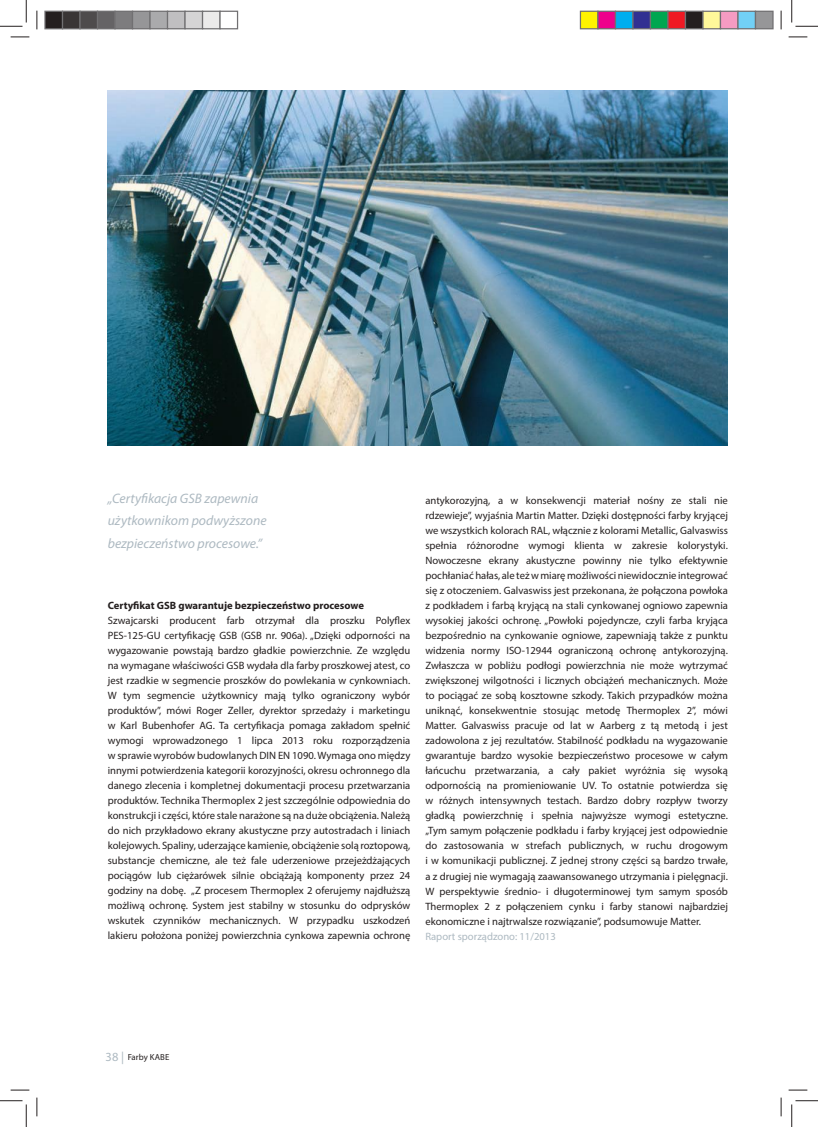
<style>
.page{position:relative;width:818px;height:1127px;background:#fff}
.page>*{position:absolute;margin:0;border:0;box-sizing:border-box;transform-origin:0 0}
.t1{font:italic 13.75px/22.5px "Myriad Pro";color:#adb9c1}
.t2{font:10.62px/15px "Myriad Pro";color:#241f1f;text-align:justify}
.t3{font:700 10.62px "Myriad Pro";color:#241f1f}
.t4{font:10.62px "Myriad Pro";color:#adb9c1}
.t5{font:8.75px "Myriad Pro";letter-spacing:.005em;color:#241f1f}
.s1{font-size:12.5px;color:#adb9c1}
</style>
<div class="page">
<img style="left:108px;top:90px;width:620px;height:355px">
<svg style="left:11px;top:36px;width:18px;height:2px"></svg>
<svg style="left:788px;top:36px;width:19px;height:2px"></svg>
<svg style="left:11px;top:1089px;width:18px;height:1px"></svg>
<svg style="left:788px;top:1089px;width:19px;height:1px"></svg>
<svg style="left:36px;top:11px;width:2px;height:18px"></svg>
<svg style="left:36px;top:1097px;width:2px;height:18px"></svg>
<svg style="left:780px;top:11px;width:2px;height:18px"></svg>
<svg style="left:780px;top:1097px;width:2px;height:18px"></svg>
<svg style="left:0;top:0;width:27px;height:27px"></svg>
<svg style="left:0;top:1100px;width:27px;height:26px"></svg>
<svg style="left:791px;top:0;width:27px;height:27px"></svg>
<svg style="left:791px;top:1100px;width:27px;height:26px"></svg>
<div style="left:45px;top:11px;width:18px;height:18px;background:#241f1f"></div>
<div style="left:44px;top:11px;width:19px;height:18px;border:1px solid #717072"></div>
<div style="left:63px;top:11px;width:17px;height:18px;background:#393535"></div>
<div style="left:62px;top:11px;width:19px;height:18px;border:1px solid #717072"></div>
<div style="left:80px;top:11px;width:18px;height:18px;background:#4e4b4c"></div>
<div style="left:79px;top:11px;width:19px;height:18px;border:1px solid #717072"></div>
<div style="left:98px;top:11px;width:17px;height:18px;background:#656365"></div>
<div style="left:97px;top:11px;width:19px;height:18px;border:1px solid #717072"></div>
<div style="left:115px;top:11px;width:18px;height:18px;background:#7d7c7e"></div>
<div style="left:114px;top:11px;width:19px;height:18px;border:1px solid #717072"></div>
<div style="left:133px;top:11px;width:17px;height:18px;background:#969698"></div>
<div style="left:132px;top:11px;width:19px;height:18px;border:1px solid #717072"></div>
<div style="left:150px;top:11px;width:18px;height:18px;background:#aaaaac"></div>
<div style="left:149px;top:11px;width:19px;height:18px;border:1px solid #717072"></div>
<div style="left:168px;top:11px;width:17px;height:18px;background:#c0bfc1"></div>
<div style="left:167px;top:11px;width:19px;height:18px;border:1px solid #717072"></div>
<div style="left:185px;top:11px;width:18px;height:18px;background:#d5d4d5"></div>
<div style="left:184px;top:11px;width:19px;height:18px;border:1px solid #717072"></div>
<div style="left:203px;top:11px;width:17px;height:18px;background:#ebeaea"></div>
<div style="left:202px;top:11px;width:19px;height:18px;border:1px solid #717072"></div>
<div style="left:219px;top:11px;width:19px;height:18px;border:1px solid #717072"></div>
<div style="left:580px;top:11px;width:18px;height:18px;background:#fff300"></div>
<div style="left:580px;top:11px;width:18px;height:18px;border:1px solid #717072"></div>
<div style="left:598px;top:11px;width:17px;height:18px;background:#ee008c"></div>
<div style="left:597px;top:11px;width:19px;height:18px;border:1px solid #717072"></div>
<div style="left:615px;top:11px;width:18px;height:18px;background:#00aeef"></div>
<div style="left:615px;top:11px;width:18px;height:18px;border:1px solid #717072"></div>
<div style="left:633px;top:11px;width:17px;height:18px;background:#313092"></div>
<div style="left:632px;top:11px;width:19px;height:18px;border:1px solid #717072"></div>
<div style="left:650px;top:11px;width:18px;height:18px;background:#00a650"></div>
<div style="left:650px;top:11px;width:18px;height:18px;border:1px solid #717072"></div>
<div style="left:668px;top:11px;width:17px;height:18px;background:#ef1923"></div>
<div style="left:667px;top:11px;width:19px;height:18px;border:1px solid #717072"></div>
<div style="left:685px;top:11px;width:18px;height:18px;background:#241f1f"></div>
<div style="left:685px;top:11px;width:18px;height:18px;border:1px solid #717072"></div>
<div style="left:703px;top:11px;width:17px;height:18px;background:#fff89a"></div>
<div style="left:702px;top:11px;width:19px;height:18px;border:1px solid #717072"></div>
<div style="left:720px;top:11px;width:18px;height:18px;background:#f69bc2"></div>
<div style="left:720px;top:11px;width:18px;height:18px;border:1px solid #717072"></div>
<div style="left:738px;top:11px;width:17px;height:18px;background:#72d0f6"></div>
<div style="left:737px;top:11px;width:19px;height:18px;border:1px solid #717072"></div>
<div style="left:755px;top:11px;width:18px;height:18px;background:#969698"></div>
<div style="left:755px;top:11px;width:18px;height:18px;border:1px solid #717072"></div>
<p class="t1" style="left:108px;top:486px;width:160px">„Certyfikacja GSB zapewnia użytkownikom podwyższone bezpieczeństwo procesowe.”</p>
<p class="t3" style="left:108px;top:598px;width:258px">Certyfikat GSB gwarantuje bezpieczeństwo procesowe</p>
<p class="t2" style="left:108px;top:612px;width:304px">Szwajcarski producent farb otrzymał dla proszku Polyflex PES-125-GU certyfikację GSB (GSB nr. 906a). „Dzięki odporności na wygazowanie powstają bardzo gładkie powierzchnie. Ze względu na wymagane właściwości GSB wydała dla farby proszkowej atest, co jest rzadkie w segmencie proszków do powlekania w cynkowniach.<br>W tym segmencie użytkownicy mają tylko ograniczony wybór produktów”, mówi Roger Zeller, dyrektor sprzedaży i marketingu w Karl Bubenhofer AG. Ta certyfikacja pomaga zakładom spełnić wymogi wprowadzonego 1 lipca 2013 roku rozporządzenia w sprawie wyrobów budowlanych DIN EN 1090. Wymaga ono między innymi potwierdzenia kategorii korozyjności, okresu ochronnego dla danego zlecenia i kompletnej dokumentacji procesu przetwarzania produktów. Technika Thermoplex 2 jest szczególnie odpowiednia do konstrukcji i części, które stale narażone są na duże obciążenia. Należą do nich przykładowo ekrany akustyczne przy autostradach i liniach kolejowych. Spaliny, uderzające kamienie, obciążenie solą roztopową, substancje chemiczne, ale też fale uderzeniowe przejeżdżających pociągów lub ciężarówek silnie obciążają komponenty przez 24 godziny na dobę. „Z procesem Thermoplex 2 oferujemy najdłuższą możliwą ochronę. System jest stabilny w stosunku do odprysków wskutek czynników mechanicznych. W przypadku uszkodzeń lakieru położona poniżej powierzchnia cynkowa zapewnia ochronę</p>
<p class="t2" style="left:425px;top:493px;width:304px">antykorozyjną, a w konsekwencji materiał nośny ze stali nie rdzewieje”, wyjaśnia Martin Matter. Dzięki dostępności farby kryjącej we wszystkich kolorach RAL, włącznie z kolorami Metallic, Galvaswiss spełnia różnorodne wymogi klienta w zakresie kolorystyki.<br>Nowoczesne ekrany akustyczne powinny nie tylko efektywnie pochłaniać hałas, ale też w miarę możliwości niewidocznie integrować się z otoczeniem. Galvaswiss jest przekonana, że połączona powłoka z podkładem i farbą kryjącą na stali cynkowanej ogniowo zapewnia wysokiej jakości ochronę. „Powłoki pojedyncze, czyli farba kryjąca bezpośrednio na cynkowanie ogniowe, zapewniają także z punktu widzenia normy ISO-12944 ograniczoną ochronę antykorozyjną.<br>Zwłaszcza w pobliżu podłogi powierzchnia nie może wytrzymać zwiększonej wilgotności i licznych obciążeń mechanicznych. Może to pociągać ze sobą kosztowne szkody. Takich przypadków można uniknąć, konsekwentnie stosując metodę Thermoplex 2”, mówi Matter. Galvaswiss pracuje od lat w Aarberg z tą metodą i jest zadowolona z jej rezultatów. Stabilność podkładu na wygazowanie gwarantuje bardzo wysokie bezpieczeństwo procesowe w całym łańcuchu przetwarzania, a cały pakiet wyróżnia się wysoką odpornością na promieniowanie UV. To ostatnie potwierdza się w różnych intensywnych testach. Bardzo dobry rozpływ tworzy gładką powierzchnię i spełnia najwyższe wymogi estetyczne. „Tym samym połączenie podkładu i farby kryjącej jest odpowiednie do zastosowania w strefach publicznych, w ruchu drogowym i w komunikacji publicznej. Z jednej strony części są bardzo trwałe, a z drugiej nie wymagają zaawansowanego utrzymania i pielęgnacji.<br>W perspektywie średnio- i długoterminowej tym samym sposób Thermoplex 2 z połączeniem cynku i farby stanowi najbardziej ekonomiczne i najtrwalsze rozwiązanie”, podsumowuje Matter.</p>
<p class="t4" style="left:425px;top:929px;width:132px">Raport sporządzono: 11/2013</p>
<p class="t5" style="left:106px;top:1051px;width:65px"><span class="s1">38 |</span> Farby KABE</p>
</div>
